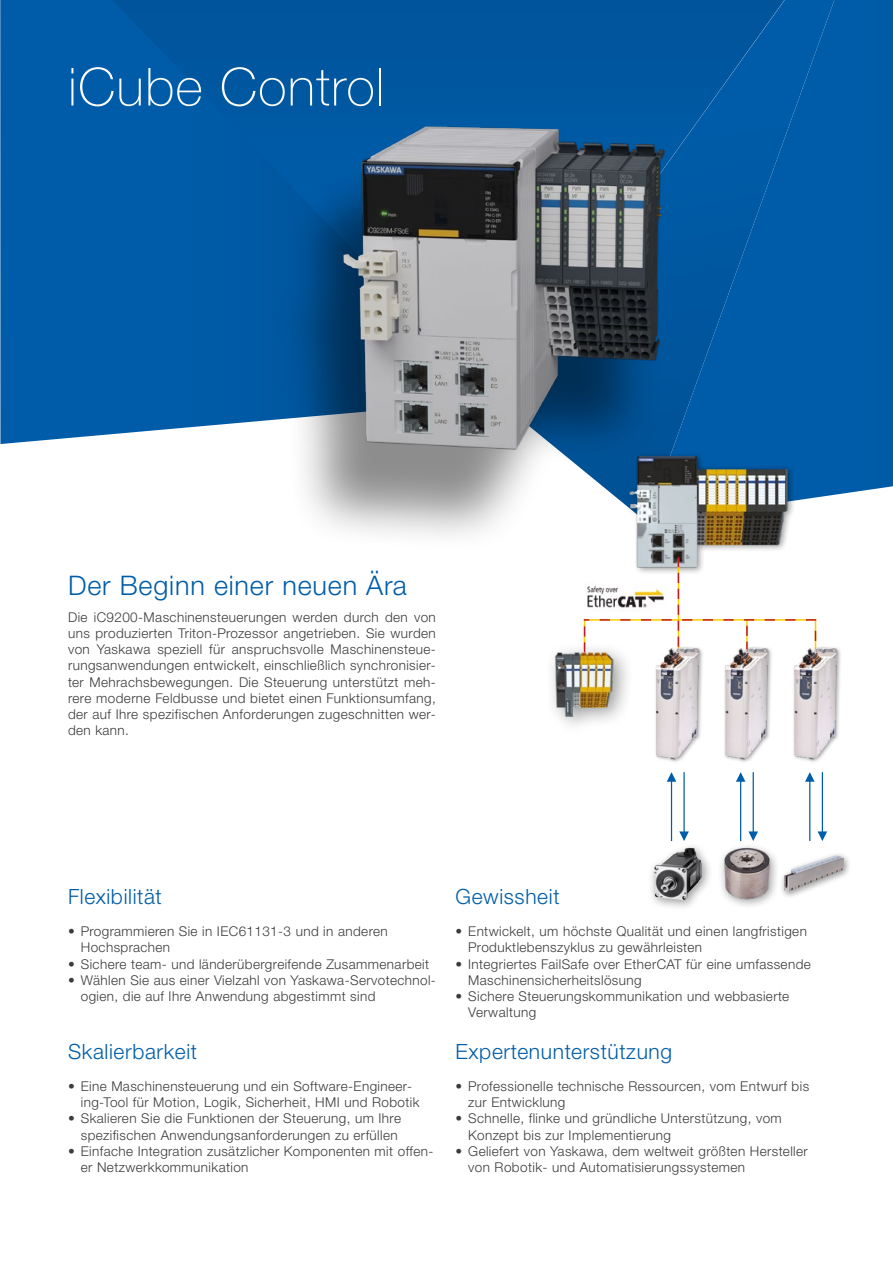
<style>
.page{position:relative;width:893px;height:1263px;background:#fff}
.page>*{position:absolute;margin:0;border:0;box-sizing:border-box;transform-origin:0 0}
.t1{font:100 52.5px "Helvetica Neue LTW1 G";letter-spacing:.025em;color:#fff}
.t2{font:300 27px "Helvetica Neue LTW1 G";letter-spacing:.03em;color:#005da9}
.t3{font:300 21px "Helvetica Neue LTW1 G";letter-spacing:.03em;color:#005da9}
.t4{font:300 13.5px/16.2px "Helvetica Neue LTW1 G";letter-spacing:.03em;color:#3c3c3b}
</style>
<div class="page">
<svg style="left:0;top:0;width:269px;height:444px;background:#176ab0"></svg>
<div style="left:112px;top:0;width:534px;height:400px;background:#0058a2"></div>
<svg style="left:646px;top:0;width:247px;height:501px;background:#025ca7"></svg>
<div style="left:269px;top:150px;width:396px;height:402px;background:#000;opacity:.45"></div>
<img style="left:303px;top:108px;width:432px;height:348px">
<div style="left:627px;top:452px;width:168px;height:122px;background:#000;opacity:.4"></div>
<img style="left:625px;top:453px;width:167px;height:116px">
<img style="left:587px;top:585px;width:77px;height:23px">
<div style="left:647px;top:842px;width:66px;height:69px;background:#000;opacity:.4"></div>
<img style="left:654px;top:848px;width:48px;height:52px">
<div style="left:717px;top:842px;width:64px;height:67px;background:#000;opacity:.4"></div>
<img style="left:722px;top:846px;width:50px;height:54px">
<div style="left:779px;top:851px;width:73px;height:49px;background:#000;opacity:.4"></div>
<img style="left:784px;top:855px;width:52px;height:36px">
<div style="left:584px;top:619px;width:232px;height:31px;border:2px solid #fece00"></div>
<hr style="left:678px;top:559px;width:1px;height:90px;background:#fece00">
<hr style="left:746px;top:620px;width:2px;height:29px;background:#fece00">
<hr style="left:683px;top:772px;width:2px;height:67px;background:#005da9">
<svg style="left:679px;top:831px;width:10px;height:10px"></svg>
<hr style="left:753px;top:772px;width:1px;height:67px;background:#005da9">
<svg style="left:748px;top:831px;width:10px;height:10px"></svg>
<hr style="left:822px;top:772px;width:1px;height:67px;background:#005da9">
<svg style="left:818px;top:831px;width:9px;height:10px"></svg>
<hr style="left:671px;top:774px;width:1px;height:67px;background:#005da9">
<svg style="left:667px;top:772px;width:9px;height:10px"></svg>
<hr style="left:740px;top:774px;width:1px;height:67px;background:#005da9">
<svg style="left:736px;top:772px;width:9px;height:10px"></svg>
<hr style="left:809px;top:774px;width:1px;height:67px;background:#005da9">
<svg style="left:805px;top:772px;width:10px;height:10px"></svg>
<div style="left:653px;top:646px;width:51px;height:118px;background:#000;opacity:.4"></div>
<img style="left:656px;top:647px;width:43px;height:115px">
<div style="left:722px;top:646px;width:51px;height:118px;background:#000;opacity:.4"></div>
<img style="left:726px;top:647px;width:42px;height:115px">
<div style="left:792px;top:646px;width:50px;height:118px;background:#000;opacity:.4"></div>
<img style="left:795px;top:647px;width:42px;height:115px">
<div style="left:545px;top:641px;width:90px;height:96px;background:#000;opacity:.4"></div>
<img style="left:545px;top:653px;width:90px;height:63px">
<svg style="left:806px;top:619px;width:10px;height:2px"></svg>
<svg style="left:620px;top:619px;width:10px;height:2px"></svg>
<svg style="left:785px;top:619px;width:10px;height:2px"></svg>
<svg style="left:723px;top:619px;width:11px;height:2px"></svg>
<svg style="left:662px;top:619px;width:10px;height:2px"></svg>
<svg style="left:600px;top:619px;width:10px;height:2px"></svg>
<svg style="left:744px;top:619px;width:10px;height:17px"></svg>
<svg style="left:678px;top:605px;width:14px;height:42px"></svg>
<svg style="left:746px;top:642px;width:2px;height:7px"></svg>
<svg style="left:765px;top:619px;width:10px;height:2px"></svg>
<svg style="left:703px;top:619px;width:10px;height:2px"></svg>
<svg style="left:641px;top:619px;width:10px;height:2px"></svg>
<svg style="left:584px;top:619px;width:5px;height:17px"></svg>
<h1 class="t1" style="left:68px;top:56px;width:318px">iCube Control</h1>
<h2 class="t2" style="left:68px;top:569px;width:340px">Der Beginn einer neuen Ära</h2>
<p class="t4" style="left:68px;top:609px;width:369px;text-align:justify">Die iC9200-Maschinensteuerungen werden durch den von uns produzierten Triton-Prozessor angetrieben. Sie wurden von Yaskawa speziell für anspruchsvolle Maschinensteue&shy;rungsanwendungen entwickelt, einschließlich synchronisier&shy;ter Mehrachsbewegungen. Die Steuerung unterstützt meh&shy;rere moderne Feldbusse und bietet einen Funktionsumfang, der auf Ihre spezifischen Anforderungen zugeschnitten wer&shy;den kann.</p>
<h3 class="t3" style="left:68px;top:883px;width:95px">Flexibilität</h3>
<p class="t4" style="left:81px;top:923px;width:309px;text-indent:-13px">• Programmieren Sie in IEC61131-3 und in anderen<br>Hochsprachen</p>
<p class="t4" style="left:68px;top:955px;width:363px">• Sichere team- und länderübergreifende Zusammenarbeit</p>
<p class="t4" style="left:81px;top:972px;width:357px;text-indent:-13px">• Wählen Sie aus einer Vielzahl von Yaskawa-Servotechnol&shy;ogien, die auf Ihre Anwendung abgestimmt sind</p>
<h3 class="t3" style="left:68px;top:1038px;width:131px">Skalierbarkeit</h3>
<p class="t4" style="left:81px;top:1078px;width:340px;text-indent:-13px">• Eine Maschinensteuerung und ein Software-Engineer&shy;ing-Tool für Motion, Logik, Sicherheit, HMI und Robotik</p>
<p class="t4" style="left:68px;top:1110px;width:335px;text-align:right">• Skalieren Sie die Funktionen der Steuerung, um Ihre spezifischen Anwendungsanforderungen zu erfüllen</p>
<p class="t4" style="left:81px;top:1143px;width:354px;text-indent:-13px">• Einfache Integration zusätzlicher Komponenten mit offen&shy;er Netzwerkkommunikation</p>
<h3 class="t3" style="left:455px;top:883px;width:106px">Gewissheit</h3>
<p class="t4" style="left:468px;top:923px;width:340px;text-indent:-13px">• Entwickelt, um höchste Qualität und einen langfristigen<br>Produktlebenszyklus zu gewährleisten</p>
<p class="t4" style="left:468px;top:955px;width:344px;text-indent:-13px">• Integriertes FailSafe over EtherCAT für eine umfassende<br>Maschinensicherheitslösung</p>
<p class="t4" style="left:468px;top:988px;width:323px;text-indent:-13px">• Sichere Steuerungskommunikation und webbasierte<br>Verwaltung</p>
<h3 class="t3" style="left:455px;top:1038px;width:218px">Expertenunterstützung</h3>
<p class="t4" style="left:468px;top:1078px;width:342px;text-indent:-13px">• Professionelle technische Ressourcen, vom Entwurf bis zur Entwicklung</p>
<p class="t4" style="left:468px;top:1110px;width:315px;text-indent:-13px">• Schnelle, flinke und gründliche Unterstützung, vom<br>Konzept bis zur Implementierung</p>
<p class="t4" style="left:468px;top:1143px;width:341px;text-indent:-13px">• Geliefert von Yaskawa, dem weltweit größten Hersteller von Robotik- und Automatisierungssystemen</p>
</div>
